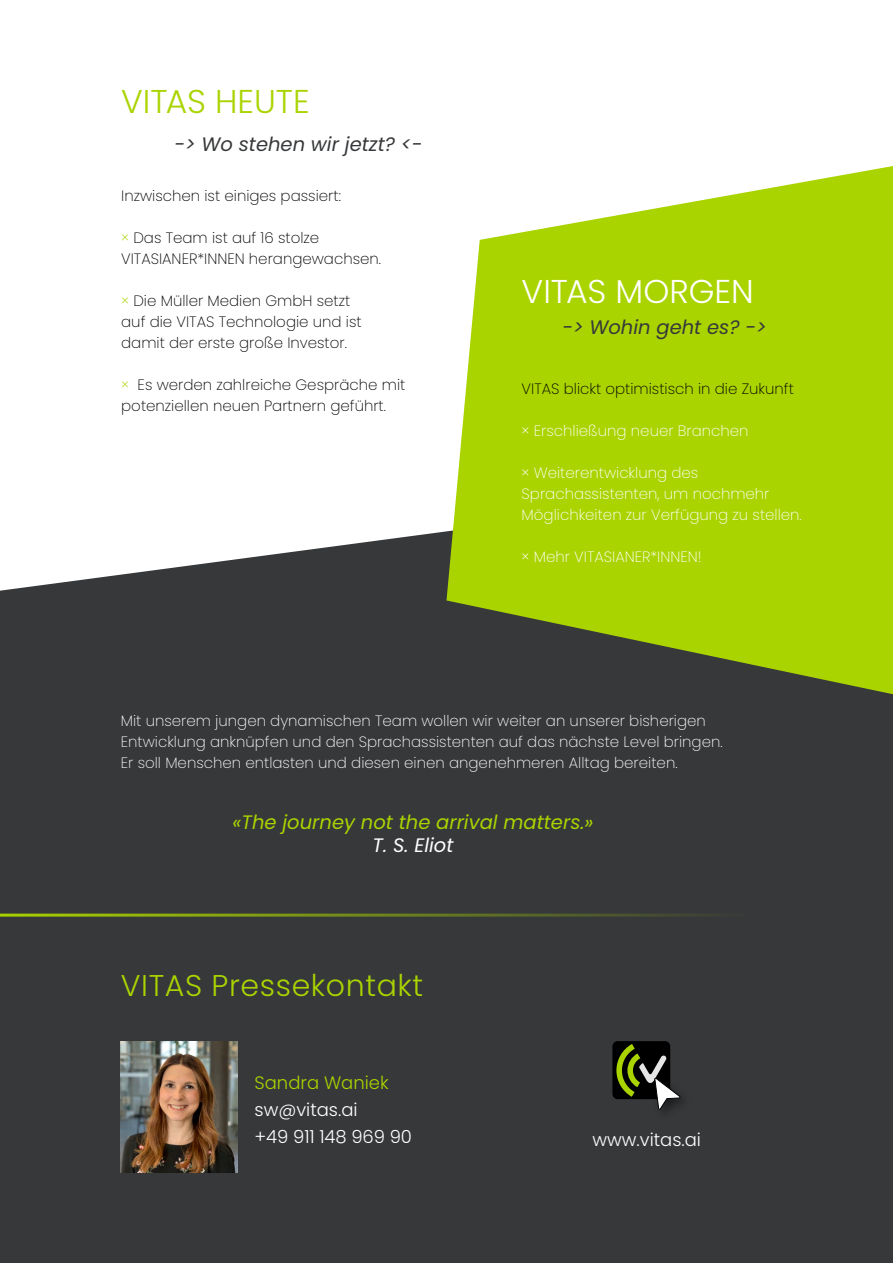
<style>
.page{position:relative;width:893px;height:1263px;background:#fff}
.page>*{position:absolute;margin:0;border:0;box-sizing:border-box;transform-origin:0 0}
.t1{font:300 33px "Poppins";color:#fff}
.t2{font:300 33px "Poppins";color:#aad400}
.t3{font:300 30px "Poppins";letter-spacing:.02em;color:#aad400}
.t4{font:italic 19.5px "Poppins";color:#36383a}
.t5{font:italic 19.5px "Poppins";color:#aad400}
.t6{font:italic 19.5px "Poppins";color:#fff}
.t7{font:300 18px/27px "Poppins";color:#fff}
.t8{font:300 18px "Poppins";color:#aad400}
.t9{font:200 15px/21px "Poppins";color:#fff}
.t10{font:200 15px/21px "Poppins";color:#000}
.s1{color:#aad400}
</style>
<div class="page">
<div style="left:0;top:531px;width:893px;height:732px;background:#36383a"></div>
<svg style="left:446px;top:166px;width:447px;height:528px;background:#a8ca1e"></svg>
<div style="left:612px;top:1041px;width:58px;height:58px;background:#000;border-radius:5px"></div>
<div style="left:650px;top:1073px;width:43px;height:50px;background:#36383a"></div>
<svg style="left:616px;top:1044px;width:65px;height:66px"></svg>
<img style="left:121px;top:1041px;width:116px;height:132px">
<hr style="left:0;top:914px;width:755px;height:3px;background:#aad400">
<h1 class="t2" style="left:121px;top:82px;width:190px">VITAS HEUTE</h1>
<h3 class="t4" style="left:174px;top:133px;width:250px">-&gt; Wo stehen wir jetzt? &lt;-</h3>
<p class="t10" style="left:121px;top:185px;width:221px">Inzwischen ist einiges passiert:</p>
<p class="t10" style="left:121px;top:227px;width:261px"><span class="s1">×</span> Das Team ist auf 16 stolze<br>VITASIANER*INNEN herangewachsen.</p>
<p class="t10" style="left:121px;top:290px;width:242px"><span class="s1">×</span> Die Müller Medien GmbH setzt auf die VITAS Technologie und ist damit der erste große Investor.</p>
<p class="t10" style="left:121px;top:374px;width:286px"><span class="s1">×</span> Es werden zahlreiche Gespräche mit potenziellen neuen Partnern geführt.</p>
<p class="t10" style="left:522px;top:379px;width:274px">VITAS blickt optimistisch in die Zukunft</p>
<p class="t9" style="left:522px;top:421px;width:228px">× Erschließung neuer Branchen</p>
<p class="t9" style="left:522px;top:463px;width:282px">× Weiterentwicklung des<br>Sprachassistenten, um nochmehr<br>Möglichkeiten zur Verfügung zu stellen.</p>
<p class="t9" style="left:522px;top:547px;width:181px">× Mehr VITASIANER*INNEN!</p>
<h1 class="t1" style="left:522px;top:272px;width:234px">VITAS MORGEN</h1>
<h3 class="t4" style="left:562px;top:316px;width:206px">-&gt; Wohin geht es? -&gt;</h3>
<p class="t9" style="left:121px;top:710px;width:603px">Mit unserem jungen dynamischen Team wollen wir weiter an unserer bisherigen<br>Entwicklung anknüpfen und den Sprachassistenten auf das nächste Level bringen.<br>Er soll Menschen entlasten und diesen einen angenehmeren Alltag bereiten.</p>
<h3 class="t5" style="left:233px;top:810px;width:363px">«The journey not the arrival matters.»</h3>
<h3 class="t6" style="left:373px;top:834px;width:82px">T. S. Eliot</h3>
<h2 class="t3" style="left:121px;top:968px;width:304px">VITAS Pressekontakt</h2>
<p class="t8" style="left:254px;top:1072px;width:136px">Sandra Waniek</p>
<p class="t7" style="left:254px;top:1097px;width:159px">sw@vitas.ai<br>+49 911 148 969 90</p>
<p class="t7" style="left:592px;top:1126px;width:110px">www.vitas.ai</p>
</div>
